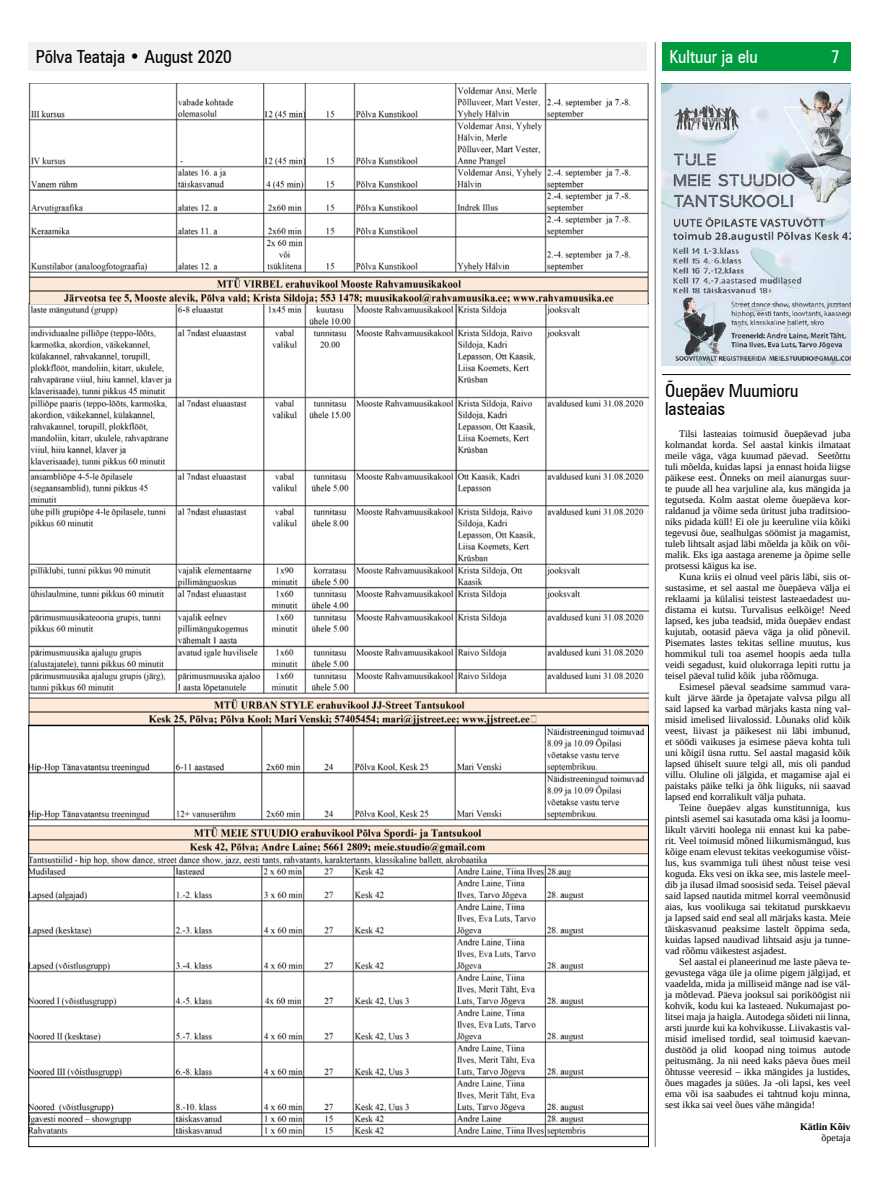
<style>
.page{position:relative;width:893px;height:1191px;background:#fff}
.page>*{position:absolute;margin:0;border:0;box-sizing:border-box;transform-origin:0 0}
.t1{font:condensed 18px/18px "Zurich BT";color:#000}
.t2{font:condensed 18px "Zurich BT";color:#fff}
.t3{font:10px/11px "Liberation Serif";color:#000;text-align:justify}
.t4{font:700 10px "Liberation Serif";color:#000}
</style>
<div class="page">
<div style="left:28px;top:42px;width:619px;height:29px;background:#f2f2f2"></div>
<div style="left:662px;top:43px;width:188px;height:28px;background:#009b3e"></div>
<hr style="left:655px;top:42px;width:1px;height:1105px;background:#706f6f">
<hr style="left:662px;top:374px;width:189px;height:1px;background:#000">
<img style="left:662px;top:83px;width:188px;height:283px">
<img style="left:28px;top:304px;width:620px;height:421px">
<img style="left:28px;top:83px;width:620px;height:221px">
<img style="left:30px;top:727px;width:617px;height:410px">
<h1 class="t1" style="left:36px;top:48px;width:198px">Põlva Teataja • August 2020</h1>
<h1 class="t2" style="left:670px;top:45px;width:90px">Kultuur ja elu</h1>
<h1 class="t2" style="left:831px;top:45px;width:10px">7</h1>
<h1 class="t1" style="left:665px;top:381px;width:135px">Õuepäev Muumioru lasteaias</h1>
<p class="t3" style="left:665px;top:428px;width:187px;text-indent:14px">Tilsi lasteaias toimusid õuepäevad juba kolmandat korda. Sel aastal kinkis ilmataat meile väga, väga kuumad päevad. Seetõttu tuli mõelda, kuidas lapsi ja ennast hoida liigse päikese eest. Õnneks on meil aianurgas suur&shy;te puude all hea varjuline ala, kus mängida ja tegutseda. Kolm aastat oleme õuepäeva kor&shy;raldanud ja võime seda üritust juba traditsioo&shy;niks pidada küll! Ei ole ju keeruline viia kõiki tegevusi õue, sealhulgas söömist ja magamist, tuleb lihtsalt asjad läbi mõelda ja kõik on või&shy;malik. Eks iga aastaga areneme ja õpime selle protsessi käigus ka ise.</p>
<p class="t3" style="left:665px;top:571px;width:187px;text-indent:14px">Kuna kriis ei olnud veel päris läbi, siis ot&shy;sustasime, et sel aastal me õuepäeva välja ei reklaami ja külalisi teistest lasteaedadest uu&shy;distama ei kutsu. Turvalisus eelkõige! Need lapsed, kes juba teadsid, mida õuepäev endast kujutab, ootasid päeva väga ja olid põnevil.<br>Pisemates lastes tekitas selline muutus, kus hommikul tuli toa asemel hoopis aeda tulla veidi segadust, kuid olukorraga lepiti ruttu ja teisel päeval tulid kõik juba rõõmuga.</p>
<p class="t3" style="left:665px;top:681px;width:187px;text-indent:14px">Esimesel päeval seadsime sammud vara&shy;kult järve äärde ja õpetajate valvsa pilgu all said lapsed ka varbad märjaks kasta ning val&shy;misid imelised liivalossid. Lõunaks olid kõik veest, liivast ja päikesest nii läbi imbunud, et söödi vaikuses ja esimese päeva kohta tuli uni kõigil üsna ruttu. Sel aastal magasid kõik lapsed ühiselt suure telgi all, mis oli pandud villu. Oluline oli jälgida, et magamise ajal ei paistaks päike telki ja õhk liiguks, nii saavad lapsed end korralikult välja puhata.</p>
<p class="t3" style="left:665px;top:802px;width:187px;text-indent:14px">Teine õuepäev algas kunstitunniga, kus pintsli asemel sai kasutada oma käsi ja loomu&shy;likult värviti hoolega nii ennast kui ka pabe&shy;rit. Veel toimusid mõned liikumismängud, kus kõige enam elevust tekitas veekogumise võist&shy;lus, kus svammiga tuli ühest nõust teise vesi koguda. Eks vesi on ikka see, mis lastele meel&shy;dib ja ilusad ilmad soosisid seda. Teisel päeval said lapsed nautida mitmel korral veemõnusid aias, kus voolikuga sai tekitatud purskkaevu ja lapsed said end seal all märjaks kasta. Meie täiskasvanud peaksime lastelt õppima seda, kuidas lapsed naudivad lihtsaid asju ja tunne&shy;vad rõõmu väikestest asjadest.</p>
<p class="t3" style="left:665px;top:956px;width:187px;text-indent:14px">Sel aastal ei planeerinud me laste päeva te&shy;gevustega väga üle ja olime pigem jälgijad, et vaadelda, mida ja milliseid mänge nad ise väl&shy;ja mõtlevad. Päeva jooksul sai poriköögist nii kohvik, kodu kui ka lasteaed. Nukumajast po&shy;litsei maja ja haigla. Autodega sõideti nii linna, arsti juurde kui ka kohvikusse. Liivakastis val&shy;misid imelised tordid, seal toimusid kaevan&shy;dustööd ja olid koopad ning toimus autode peitusmäng. Ja nii need kaks päeva õues meil õhtusse veeresid – ikka mängides ja lustides, õues magades ja süües. Ja -oli lapsi, kes veel ema või isa saabudes ei tahtnud koju minna, sest ikka sai veel õues vähe mängida!</p>
<p class="t4" style="left:800px;top:1120px;width:52px">Kätlin Kõiv</p>
<p class="t3" style="left:822px;top:1132px;width:30px">õpetaja</p>
</div>
